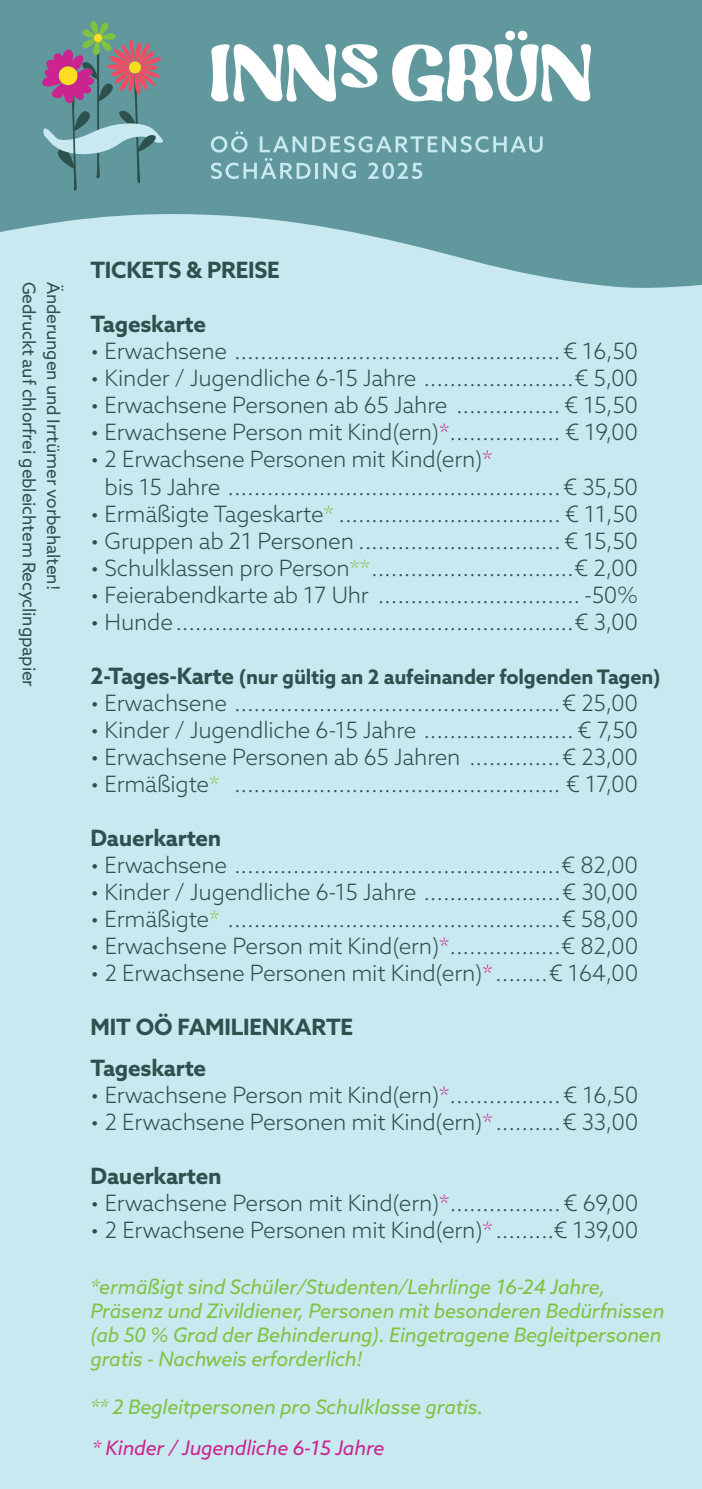
<style>
.page{position:relative;width:702px;height:1489px;background:#fff}
.page>*{position:absolute;margin:0;border:0;box-sizing:border-box;transform-origin:0 0}
.t1{font:300 22.5px/27px "Azo Sans";letter-spacing:-.01em;color:#2d524e}
.t2{font:700 22.5px/41.2px "Azo Sans";letter-spacing:-.01em;color:#2d524e}
.t3{font:italic 20px/24px "Azo Sans";letter-spacing:-.01em;color:#7fc241}
.t4{font:700 20px "Azo Sans";letter-spacing:-.01em;color:#2d524e}
.t5{font:italic 20px "Azo Sans";letter-spacing:-.01em;color:#cb2490}
.t6{font:17.5px "Azo Sans";letter-spacing:-.01em;color:#2d524e}
.s1{color:#cb2490}
.s2{color:#7fc241}
.s3{font-size:22.5px}
</style>
<div class="page">
<div style="left:0;top:0;width:702px;height:1488px;background:#61989d"></div>
<div style="left:0;top:501px;width:702px;height:987px;background:#c8e9f0"></div>
<svg style="left:0;top:136px;width:702px;height:365px;fill:#c8e9f0"></svg>
<svg style="left:211px;top:131px;width:36px;height:21px"></svg>
<svg style="left:260px;top:136px;width:46px;height:16px"></svg>
<svg style="left:312px;top:136px;width:230px;height:16px"></svg>
<svg style="left:211px;top:158px;width:99px;height:21px"></svg>
<hr style="left:315px;top:163px;width:3px;height:16px;background:#c8e9f0">
<svg style="left:323px;top:163px;width:33px;height:16px"></svg>
<svg style="left:367px;top:163px;width:55px;height:16px"></svg>
<svg style="left:392px;top:31px;width:199px;height:71px"></svg>
<svg style="left:211px;top:44px;width:166px;height:58px"></svg>
<svg style="left:40px;top:21px;width:127px;height:170px"></svg>
<p class="t6" style="left:41px;top:282px;width:406px;rotate:90deg">Gedruckt auf chlorfrei gebleichtem Recyclingpapier</p>
<p class="t6" style="left:65px;top:282px;width:310px;rotate:90deg">Änderungen und Irrtümer vorbehalten!</p>
<p class="t2" style="left:90px;top:249px;width:191px">TICKETS &amp; PREISE</p>
<p class="t2" style="left:90px;top:303px;width:117px">Tageskarte</p>
<p class="t1" style="left:90px;top:337px;width:549px">• Erwachsene ..................................................€ 16,50</p>
<p class="t1" style="left:90px;top:364px;width:549px">• Kinder / Jugendliche 6-15 Jahre .......................€ 5,00</p>
<p class="t1" style="left:90px;top:391px;width:549px">• Erwachsene Personen ab 65 Jahre ................ € 15,50</p>
<p class="t1" style="left:90px;top:418px;width:549px">• Erwachsene Person mit Kind(ern)<span class="s1">*</span>................. € 19,00</p>
<p class="t1" style="left:105px;top:445px;width:535px;text-indent:-14px">• 2 Erwachsene Personen mit Kind(ern)<span class="s1">*<br></span>bis 15 Jahre ...................................................€ 35,50</p>
<p class="t1" style="left:90px;top:499px;width:549px">• Ermäßigte Tageskarte<span class="s2">*</span> .................................. € 11,50</p>
<p class="t1" style="left:90px;top:526px;width:549px">• Gruppen ab 21 Personen ............................... € 15,50</p>
<p class="t1" style="left:90px;top:553px;width:549px">• Schulklassen pro Person<span class="s2">**</span>...............................€ 2,00</p>
<p class="t1" style="left:90px;top:580px;width:549px">• Feierabendkarte ab 17 Uhr ............................... -50%</p>
<p class="t1" style="left:90px;top:607px;width:549px">• Hunde.............................................................€ 3,00</p>
<p class="t4" style="left:90px;top:663px;width:571px"><span class="s3">2-Tages-Karte</span> (nur gültig an 2 aufeinander folgenden Tagen)</p>
<p class="t1" style="left:90px;top:688px;width:549px">• Erwachsene ..................................................€ 25,00</p>
<p class="t1" style="left:90px;top:715px;width:549px">• Kinder / Jugendliche 6-15 Jahre ....................... € 7,50</p>
<p class="t1" style="left:90px;top:742px;width:549px">• Erwachsene Personen ab 65 Jahren ..............€ 23,00</p>
<p class="t1" style="left:90px;top:769px;width:549px">• Ermäßigte<span class="s2">*</span> .................................................. € 17,00</p>
<p class="t2" style="left:90px;top:816px;width:132px">Dauerkarten</p>
<p class="t1" style="left:90px;top:850px;width:549px">• Erwachsene ..................................................€ 82,00</p>
<p class="t1" style="left:90px;top:877px;width:549px">• Kinder / Jugendliche 6-15 Jahre .....................€ 30,00</p>
<p class="t1" style="left:90px;top:904px;width:549px">• Ermäßigte<span class="s2">*</span> ...................................................€ 58,00</p>
<p class="t1" style="left:90px;top:931px;width:549px">• Erwachsene Person mit Kind(ern)<span class="s1">*</span>.................€ 82,00</p>
<p class="t1" style="left:90px;top:958px;width:549px">• 2 Erwachsene Personen mit Kind(ern)<span class="s1">*</span>........€ 164,00</p>
<p class="t2" style="left:90px;top:1005px;width:264px">MIT OÖ FAMILIENKARTE<br>Tageskarte</p>
<p class="t1" style="left:90px;top:1081px;width:549px">• Erwachsene Person mit Kind(ern)<span class="s1">*</span>.................€ 16,50</p>
<p class="t1" style="left:91px;top:1108px;width:549px">• 2 Erwachsene Personen mit Kind(ern)<span class="s1">*</span>..........€ 33,00</p>
<p class="t2" style="left:91px;top:1154px;width:132px">Dauerkarten</p>
<p class="t1" style="left:91px;top:1189px;width:549px">• Erwachsene Person mit Kind(ern)<span class="s1">*</span>................. € 69,00</p>
<p class="t1" style="left:91px;top:1216px;width:549px">• 2 Erwachsene Personen mit Kind(ern)<span class="s1">*</span>.........€ 139,00</p>
<p class="t3" style="left:90px;top:1273px;width:575px">*ermäßigt sind Schüler/Studenten/Lehrlinge 16-24 Jahre, Präsenz und Zivildiener, Personen mit besonderen Bedürfnissen (ab 50 % Grad der Behinderung). Eingetragene Begleitpersonen gratis - Nachweis erforderlich!</p>
<p class="t3" style="left:90px;top:1394px;width:394px">** 2 Begleitpersonen pro Schulklasse gratis.</p>
<p class="t5" style="left:92px;top:1434px;width:294px">* Kinder / Jugendliche 6-15 Jahre</p>
</div>
